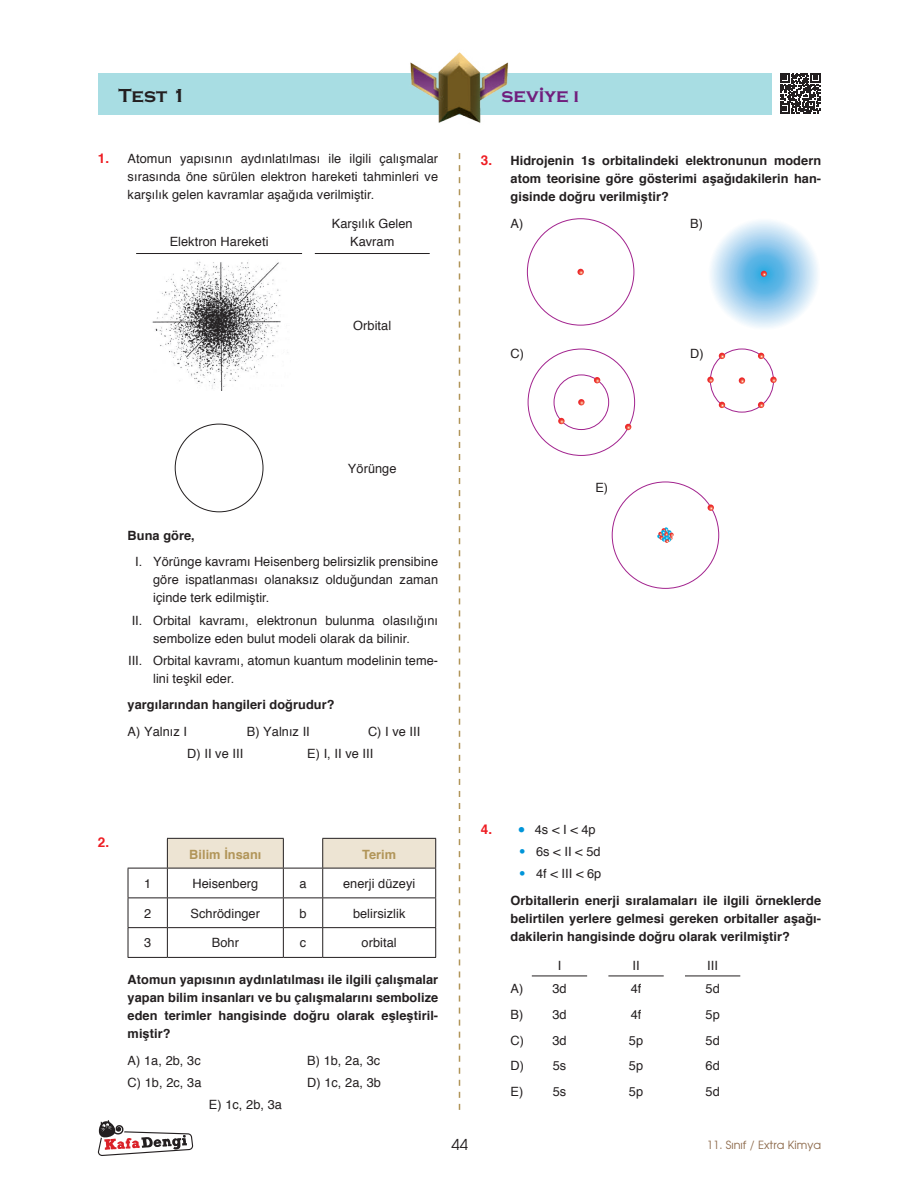
<style>
.page{position:relative;width:919px;height:1195px;background:#fff}
.page>*{position:absolute;margin:0;border:0;box-sizing:border-box;transform-origin:0 0}
.t1{font:19.5px "Copperplate Bold Tr";color:#701e7d}
.t2{font:19.5px "Copperplate Bold Tr";color:#231f20}
.t3{font:15px "Avant Garde Tr";color:#231f20}
.t4{font:700 13.5px "Helvetica";color:#ee1d23}
.t5{font:12.75px/18px "Helvetica";letter-spacing:.005em;color:#231f20;text-align:justify}
.t6{font:700 12.75px/18px "Helvetica";letter-spacing:.005em;color:#231f20;text-align:justify}
.t7{font:700 12.75px "Helvetica";letter-spacing:.005em;color:#b19559}
.t8{font:11.25px "Avant Garde Tr";color:#8d6a4b}
.s1{font-weight:700;font-size:13.5px;color:#ee1d23}
.s2{font-size:13.5px;color:#ee1d23}
.s3{color:#0095d9}
.s4{font-weight:300;color:#0095d9}
.s5{font-weight:400}
</style>
<div class="page">
<svg style="left:458px;top:153px;width:2px;height:957px"></svg>
<svg style="left:98px;top:1120px;width:95px;height:36px"></svg>
<div style="left:98px;top:73px;width:673px;height:42px;background:#a8dde3"></div>
<img style="left:410px;top:52px;width:98px;height:71px">
<hr style="left:136px;top:253px;width:166px;height:1px;background:#231f20">
<hr style="left:315px;top:253px;width:114px;height:1px;background:#231f20">
<img style="left:152px;top:261px;width:136px;height:129px">
<hr style="left:128px;top:868px;width:39px;height:1px;background:#231f20">
<hr style="left:128px;top:957px;width:39px;height:1px;background:#231f20">
<hr style="left:167px;top:957px;width:116px;height:1px;background:#231f20">
<hr style="left:283px;top:957px;width:40px;height:1px;background:#231f20">
<hr style="left:323px;top:957px;width:113px;height:1px;background:#231f20">
<svg style="left:128px;top:868px;width:1px;height:89px"></svg>
<svg style="left:167px;top:838px;width:269px;height:119px"></svg>
<hr style="left:128px;top:897px;width:39px;height:1px;background:#231f20">
<hr style="left:167px;top:897px;width:116px;height:1px;background:#231f20">
<hr style="left:283px;top:897px;width:40px;height:1px;background:#231f20">
<hr style="left:323px;top:897px;width:113px;height:1px;background:#231f20">
<hr style="left:128px;top:927px;width:39px;height:1px;background:#231f20">
<hr style="left:167px;top:927px;width:116px;height:1px;background:#231f20">
<hr style="left:283px;top:927px;width:40px;height:1px;background:#231f20">
<hr style="left:323px;top:927px;width:113px;height:1px;background:#231f20">
<svg style="left:577px;top:269px;width:6px;height:6px"></svg>
<svg style="left:706px;top:216px;width:115px;height:115px"></svg>
<svg style="left:760px;top:271px;width:6px;height:6px"></svg>
<div style="left:553px;top:375px;width:56px;height:55px;border:1px solid #a2238e;border-radius:50%"></div>
<svg style="left:578px;top:399px;width:6px;height:6px"></svg>
<svg style="left:594px;top:377px;width:6px;height:6px"></svg>
<svg style="left:558px;top:418px;width:6px;height:6px"></svg>
<svg style="left:625px;top:424px;width:6px;height:6px"></svg>
<div style="left:710px;top:349px;width:63px;height:63px;border:1px solid #a2238e;border-radius:50%"></div>
<svg style="left:738px;top:377px;width:7px;height:7px"></svg>
<svg style="left:718px;top:353px;width:7px;height:6px"></svg>
<svg style="left:718px;top:402px;width:7px;height:6px"></svg>
<svg style="left:757px;top:353px;width:7px;height:6px"></svg>
<svg style="left:757px;top:402px;width:7px;height:6px"></svg>
<svg style="left:770px;top:377px;width:6px;height:6px"></svg>
<svg style="left:707px;top:377px;width:6px;height:6px"></svg>
<svg style="left:657px;top:527px;width:16px;height:16px"></svg>
<svg style="left:707px;top:504px;width:6px;height:7px"></svg>
<hr style="left:531px;top:975px;width:56px;height:1px;background:#231f20">
<hr style="left:608px;top:975px;width:55px;height:1px;background:#231f20">
<hr style="left:685px;top:975px;width:55px;height:1px;background:#231f20">
<svg style="left:780px;top:73px;width:41px;height:41px"></svg>
<svg style="left:780px;top:73px;width:40px;height:40px"></svg>
<h1 class="t2" style="left:118px;top:85px;width:69px">Test 1</h1>
<h1 class="t1" style="left:501px;top:85px;width:79px">seviye ı</h1>
<p class="t5" style="left:128px;top:150px;width:312px;text-indent:-30px"><span class="s1">1.</span> Atomun yapısının aydınlatılması ile ilgili çalışmalar sırasında öne sürülen elektron hareketi tahminleri ve karşılık gelen kavramlar aşağıda verilmiştir.</p>
<p class="t5" style="left:170px;top:233px;width:100px">Elektron Hareketi</p>
<p class="t5" style="left:332px;top:215px;width:82px;text-align:center">Karşılık Gelen<br>Kavram</p>
<p class="t5" style="left:353px;top:316px;width:39px">Orbital</p>
<p class="t6" style="left:510px;top:152px;width:312px;text-indent:-30px"><span class="s2">3.</span> Hidrojenin 1s orbitalindeki elektronunun modern atom teorisine göre gösterimi aşağıdakilerin han&shy;gisinde doğru verilmiştir?</p>
<p class="t5" style="left:510px;top:215px;width:14px">A)</p>
<p class="t5" style="left:690px;top:215px;width:14px">B)</p>
<p class="t5" style="left:510px;top:345px;width:15px">C)</p>
<p class="t5" style="left:690px;top:345px;width:15px">D)</p>
<p class="t5" style="left:348px;top:460px;width:50px">Yörünge</p>
<p class="t6" style="left:128px;top:526px;width:69px">Buna göre,</p>
<p class="t5" style="left:153px;top:553px;width:286px;text-indent:-18px">I. Yörünge kavramı Heisenberg belirsizlik prensibine göre ispatlanması olanaksız olduğundan zaman içinde terk edilmiştir.</p>
<p class="t5" style="left:132px;top:611px;width:308px;text-align:center">II. Orbital kavramı, elektronun bulunma olasılığını sembolize eden bulut modeli olarak da bilinir.</p>
<p class="t5" style="left:153px;top:652px;width:286px;text-indent:-25px">III. Orbital kavramı, atomun kuantum modelinin teme&shy;lini teşkil eder.</p>
<p class="t6" style="left:128px;top:696px;width:208px">yargılarından hangileri doğrudur?</p>
<p class="t5" style="left:128px;top:723px;width:61px">A) Yalnız I</p>
<p class="t5" style="left:247px;top:723px;width:65px">B) Yalnız II</p>
<p class="t5" style="left:368px;top:723px;width:54px">C) I ve III</p>
<p class="t5" style="left:187px;top:745px;width:57px">D) II ve III</p>
<p class="t5" style="left:307px;top:745px;width:68px">E) I, II ve III</p>
<p class="t5" style="left:595px;top:478px;width:14px">E)</p>
<p class="t4" style="left:98px;top:832px;width:13px">2.</p>
<p class="t7" style="left:189px;top:844px;width:74px">Bilim İnsanı</p>
<p class="t7" style="left:362px;top:844px;width:36px">Terim</p>
<p class="t5" style="left:144px;top:875px;width:9px">1</p>
<p class="t5" style="left:192px;top:875px;width:67px">Heisenberg</p>
<p class="t5" style="left:299px;top:875px;width:9px">a</p>
<p class="t5" style="left:343px;top:875px;width:74px">enerji düzeyi</p>
<p class="t5" style="left:144px;top:904px;width:9px">2</p>
<p class="t5" style="left:191px;top:904px;width:71px">Schrödinger</p>
<p class="t5" style="left:299px;top:904px;width:9px">b</p>
<p class="t5" style="left:353px;top:904px;width:54px">belirsizlik</p>
<p class="t5" style="left:144px;top:934px;width:9px">3</p>
<p class="t5" style="left:212px;top:934px;width:29px">Bohr</p>
<p class="t5" style="left:300px;top:934px;width:8px">c</p>
<p class="t5" style="left:361px;top:934px;width:37px">orbital</p>
<p class="t6" style="left:128px;top:971px;width:312px">Atomun yapısının aydınlatılması ile ilgili çalışmalar yapan bilim insanları ve bu çalışmalarını sembolize eden terimler hangisinde doğru olarak eşleştiril&shy;miştir?</p>
<p class="t5" style="left:128px;top:1051px;width:75px">A) 1a, 2b, 3c</p>
<p class="t5" style="left:307px;top:1051px;width:75px">B) 1b, 2a, 3c</p>
<p class="t5" style="left:128px;top:1074px;width:75px">C) 1b, 2c, 3a</p>
<p class="t5" style="left:307px;top:1074px;width:75px">D) 1c, 2a, 3b</p>
<p class="t5" style="left:209px;top:1096px;width:75px">E) 1c, 2b, 3a</p>
<p class="t5" style="left:480px;top:821px;width:116px"><span class="s1">4.</span> <span class="s3">•</span> 4s &lt; I &lt; 4p</p>
<p class="t5" style="left:519px;top:843px;width:83px"><span class="s4">•</span> 6s &lt; II &lt; 5d</p>
<p class="t6" style="left:510px;top:861px;width:312px;line-height:26.5px;text-indent:9px"><span class="s4">•</span> <span class="s5">4f &lt; III &lt; 6p<br></span>Orbitallerin enerji sıralamaları ile ilgili örneklerde</p>
<p class="t6" style="left:510px;top:909px;width:312px">belirtilen yerlere gelmesi gereken orbitaller aşağı&shy;dakilerin hangisinde doğru olarak verilmiştir?</p>
<p class="t5" style="left:557px;top:957px;width:5px">I</p>
<p class="t5" style="left:632px;top:957px;width:9px">II</p>
<p class="t5" style="left:707px;top:957px;width:12px">III</p>
<p class="t5" style="left:510px;top:980px;width:58px">A) 3d</p>
<p class="t5" style="left:630px;top:980px;width:12px">4f</p>
<p class="t5" style="left:705px;top:980px;width:16px">5d</p>
<p class="t5" style="left:510px;top:1006px;width:58px">B) 3d</p>
<p class="t5" style="left:630px;top:1006px;width:12px">4f</p>
<p class="t5" style="left:705px;top:1006px;width:16px">5p</p>
<p class="t5" style="left:510px;top:1031px;width:58px">C) 3d</p>
<p class="t5" style="left:629px;top:1031px;width:16px">5p</p>
<p class="t5" style="left:705px;top:1031px;width:16px">5d</p>
<p class="t5" style="left:510px;top:1057px;width:57px">D) 5s</p>
<p class="t5" style="left:629px;top:1057px;width:16px">5p</p>
<p class="t5" style="left:705px;top:1057px;width:16px">6d</p>
<p class="t5" style="left:510px;top:1082px;width:57px">E) 5s</p>
<p class="t5" style="left:629px;top:1082px;width:16px">5p</p>
<p class="t5" style="left:705px;top:1082px;width:16px">5d</p>
<p class="t3" style="left:451px;top:1135px;width:18px">44</p>
<p class="t8" style="left:706px;top:1137px;width:116px">11. Sınıf / Extra Kimya</p>
</div>
